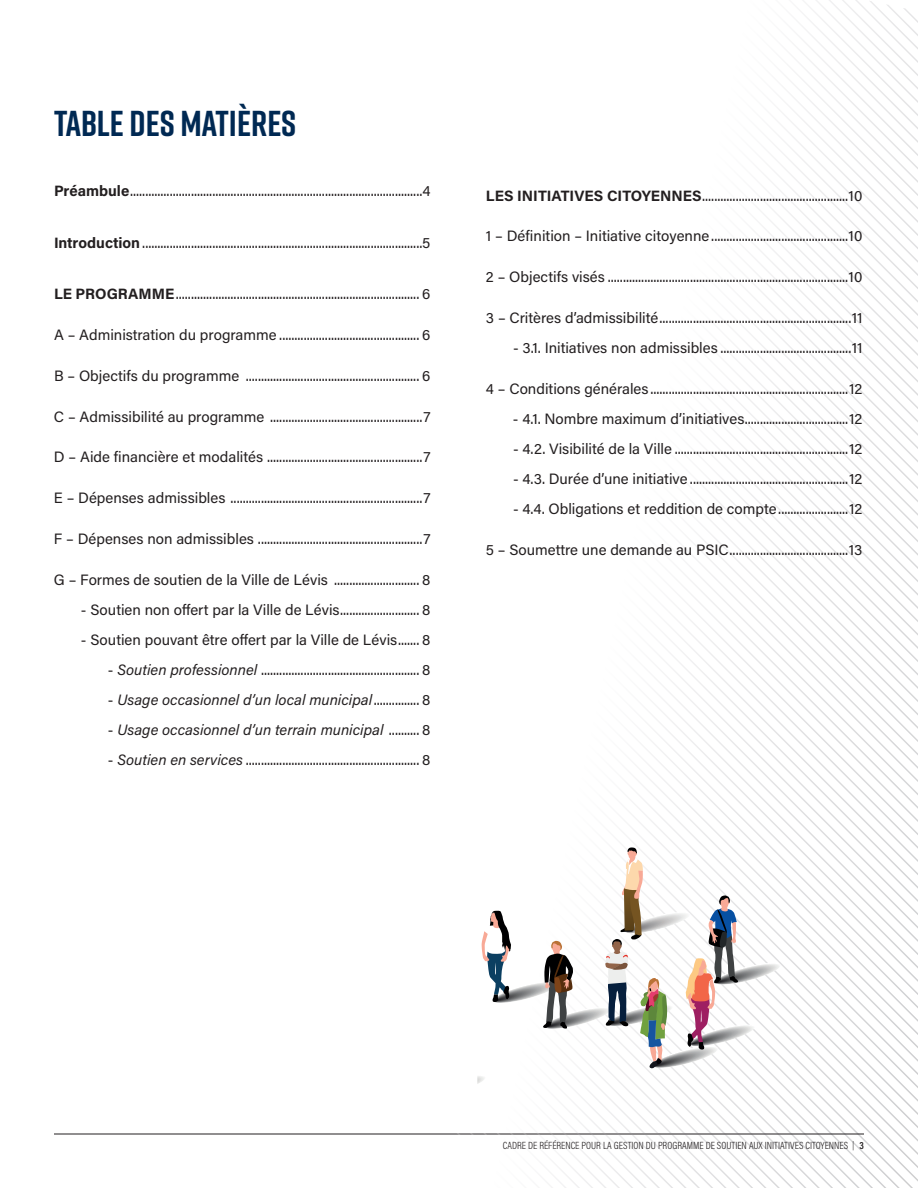
<style>
.page{position:relative;width:918px;height:1188px;background:#fff}
.page>*{position:absolute;margin:0;border:0;box-sizing:border-box;transform-origin:0 0}
.t1{font:700 36px "Rift";color:#002953}
.t2{font:15px "Acumin Pro";color:#231f20}
.t3{font:italic 15px "Acumin Pro";color:#231f20}
.t4{font:300 10.5px "Acumin Pro Cond";color:#231f20}
.s1{font-weight:700}
.s2{font-style:italic}
.s3{font-style:normal}
.s4{font-size:9px}
.s5{font-weight:600}
</style>
<div class="page">
<hr style="left:54px;top:1134px;width:810px;height:1px;background:#231f20">
<svg style="left:780px;top:861px;width:137px;height:327px"></svg>
<svg style="left:780px;top:872px;width:120px;height:316px"></svg>
<svg style="left:780px;top:882px;width:103px;height:306px"></svg>
<svg style="left:780px;top:895px;width:86px;height:293px"></svg>
<svg style="left:780px;top:908px;width:69px;height:280px"></svg>
<svg style="left:780px;top:922px;width:52px;height:266px"></svg>
<svg style="left:780px;top:935px;width:35px;height:253px"></svg>
<svg style="left:780px;top:948px;width:18px;height:240px"></svg>
<svg style="left:447px;top:847px;width:333px;height:341px"></svg>
<h1 class="t1" style="left:54px;top:98px;width:244px">TABLE DES MATIÈRES</h1>
<p class="t2" style="left:54px;top:180px;width:378px"><span class="s1">Préambule</span>................................................................................................4</p>
<p class="t2" style="left:54px;top:232px;width:378px"><span class="s1">Introduction</span>............................................................................................5</p>
<p class="t2" style="left:54px;top:284px;width:378px"><span class="s1">LE PROGRAMME</span>................................................................................ 6</p>
<p class="t2" style="left:54px;top:324px;width:378px">A – Administration du programme .............................................. 6</p>
<p class="t2" style="left:54px;top:365px;width:378px">B – Objectifs du programme ......................................................... 6</p>
<p class="t2" style="left:54px;top:406px;width:378px">C – Admissibilité au programme ..................................................7</p>
<p class="t2" style="left:54px;top:447px;width:378px">D – Aide financière et modalités ...................................................7</p>
<p class="t2" style="left:54px;top:488px;width:378px">E – Dépenses admissibles ...............................................................7</p>
<p class="t2" style="left:54px;top:528px;width:378px">F – Dépenses non admissibles ......................................................7</p>
<p class="t2" style="left:54px;top:569px;width:378px">G – Formes de soutien de la Ville de Lévis ............................ 8</p>
<p class="t2" style="left:81px;top:599px;width:351px">- Soutien non offert par la Ville de Lévis.......................... 8</p>
<p class="t2" style="left:81px;top:629px;width:351px">- Soutien pouvant être offert par la Ville de Lévis....... 8</p>
<p class="t2" style="left:108px;top:659px;width:324px">- <span class="s2">Soutien professionnel</span> .................................................... 8</p>
<p class="t3" style="left:108px;top:689px;width:324px"><span class="s3">-</span> Usage occasionnel d’un local municipal<span class="s3">............... 8</span></p>
<p class="t3" style="left:108px;top:719px;width:324px"><span class="s3">-</span> Usage occasionnel d’un terrain municipal <span class="s3">.......... 8</span></p>
<p class="t2" style="left:108px;top:749px;width:324px">- <span class="s2">Soutien en services</span> ......................................................... 8</p>
<p class="t2" style="left:486px;top:185px;width:378px"><span class="s1">LES INITIATIVES CITOYENNES</span>................................................10</p>
<p class="t2" style="left:486px;top:226px;width:378px">1 – Définition – Initiative citoyenne.............................................10</p>
<p class="t2" style="left:486px;top:267px;width:378px">2 – Objectifs visés ...............................................................................10</p>
<p class="t2" style="left:486px;top:307px;width:378px">3 – Critères d’admissibilité...............................................................11</p>
<p class="t2" style="left:513px;top:337px;width:351px">- 3.1. Initiatives non admissibles ...........................................11</p>
<p class="t2" style="left:486px;top:378px;width:378px">4 – Conditions générales.................................................................12</p>
<p class="t2" style="left:513px;top:408px;width:351px">- 4.1. Nombre maximum d’initiatives..................................12</p>
<p class="t2" style="left:513px;top:438px;width:351px">- 4.2. Visibilité de la Ville .........................................................12</p>
<p class="t2" style="left:513px;top:468px;width:351px">- 4.3. Durée d’une initiative ....................................................12</p>
<p class="t2" style="left:513px;top:498px;width:351px">- 4.4. Obligations et reddition de compte.......................12</p>
<p class="t2" style="left:486px;top:539px;width:378px">5 – Soumettre une demande au PSIC.......................................13</p>
<p class="t4" style="left:503px;top:1139px;width:363px">CADRE DE RÉFÉRENCE POUR LA GESTION DU PROGRAMME DE SOUTIEN AUX INITIATIVES CITOYENNES <span class="s4">|</span> <span class="s5">3</span></p>
</div>
